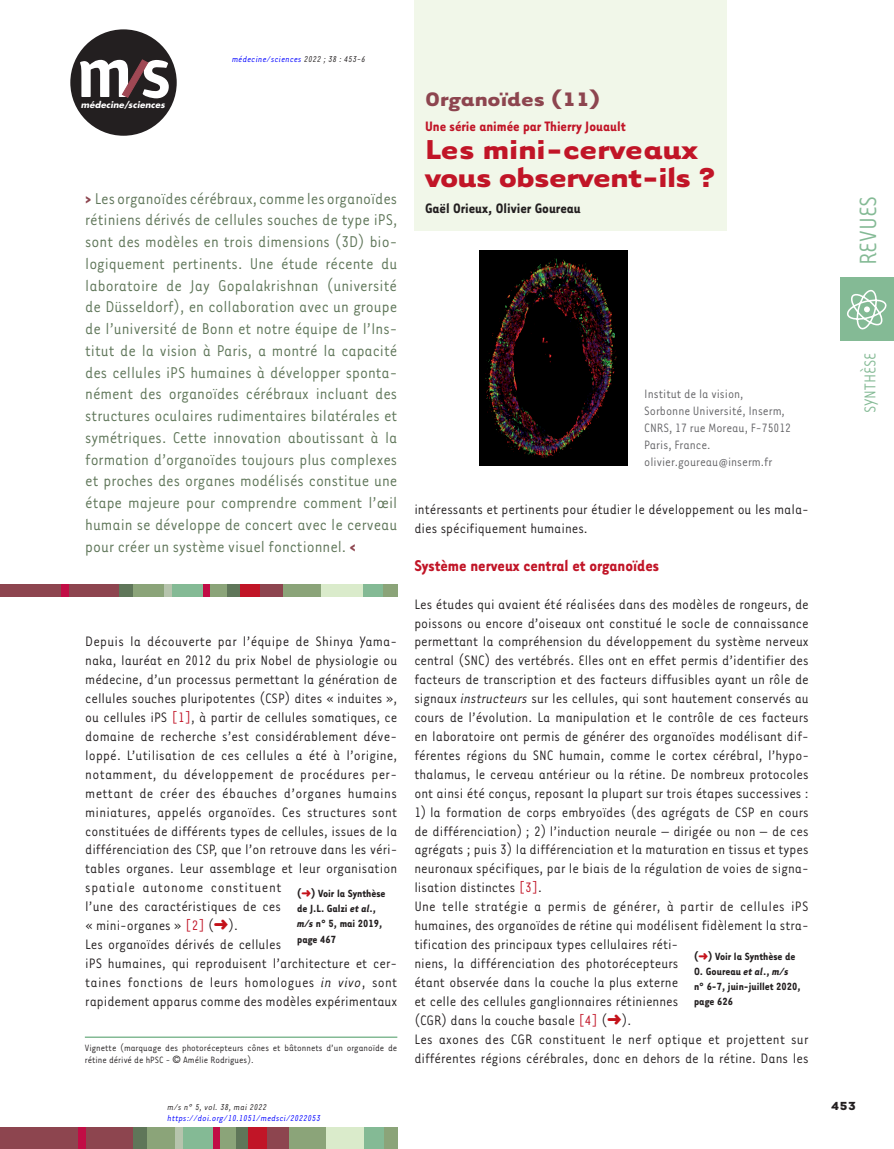
<style>
.page{position:relative;width:894px;height:1149px;background:#fff}
.page>*{position:absolute;margin:0;border:0;box-sizing:border-box;transform-origin:0 0}
.t1{font:700 31.5px/28.2px "Tarzana Wide";letter-spacing:-.02em;color:#c11527}
.t2{font:27px "Tarzana Narrow";color:#84ba95}
.t3{font:700 22.5px "Tarzana Wide";color:#8d454f}
.t4{font:18px/21.8px "Tarzana Narrow";color:#5f7659;text-align:justify}
.t5{font:700 18px "Tarzana Narrow";color:#c11527}
.t6{font:18px "Tarzana Narrow";color:#84ba95}
.t7{font:15.75px/18.9px "Tarzana Narrow";color:#231f20}
.t8{font:700 15.75px "Tarzana Narrow";color:#c11527}
.t9{font:700 15.75px "Tarzana Narrow";color:#231f20}
.t10{font:13.95px/17px "Tarzana Narrow";color:#636366}
.t11{font:700 13.5px "Tarzana Wide";color:#231f20}
.t12{font:700 12px/15px "Tarzana Narrow";color:#231f20}
.t13{font:10.5px/12.6px "Tarzana Narrow";color:#231f20}
.t14{font:italic 9.75px "Tarzana Narrow";letter-spacing:.025em;color:#00f}
.t15{font:italic 9.75px "Tarzana Narrow";letter-spacing:.025em;color:#231f20}
.t16{font:italic 700 8.55px "Futura";letter-spacing:.01em;color:#fff}
.s1{color:#231f20}
.s2{font-weight:700;color:#8d454f}
.s3{font-style:italic}
.s4{color:#c11527}
.s5{color:#c4121a}
.s6{font-family:"Frutiger LT Std";font-stretch:condensed}
</style>
<div class="page">
<div style="left:0;top:1127px;width:134px;height:21px;background:#8d454f"></div>
<div style="left:235px;top:1127px;width:13px;height:21px;background:#5f7659"></div>
<div style="left:78px;top:1127px;width:7px;height:21px;background:#c10d45"></div>
<div style="left:133px;top:1127px;width:22px;height:21px;background:#5f7659"></div>
<div style="left:147px;top:1127px;width:30px;height:21px;background:#8ba479"></div>
<div style="left:175px;top:1127px;width:9px;height:21px;background:#b6c4ad"></div>
<div style="left:183px;top:1127px;width:30px;height:21px;background:#84ba95"></div>
<div style="left:217px;top:1127px;width:19px;height:21px;background:#8ba479"></div>
<div style="left:213px;top:1127px;width:6px;height:21px;background:#c10d45"></div>
<div style="left:248px;top:1127px;width:27px;height:21px;background:#c11527"></div>
<div style="left:287px;top:1127px;width:39px;height:21px;background:#8ba479"></div>
<div style="left:267px;top:1127px;width:21px;height:21px;background:#8d454f"></div>
<div style="left:326px;top:1127px;width:38px;height:21px;background:#daebcb"></div>
<div style="left:364px;top:1127px;width:20px;height:21px;background:#84ba95"></div>
<div style="left:383px;top:1127px;width:14px;height:21px;background:#8ba479"></div>
<div style="left:840px;top:277px;width:53px;height:63px;background:#84ba95"></div>
<svg style="left:847px;top:290px;width:39px;height:39px"></svg>
<div style="left:70px;top:29px;width:107px;height:107px;background:#231f20;border-radius:50%"></div>
<svg style="left:80px;top:60px;width:89px;height:38px"></svg>
<div style="left:414px;top:0;width:312px;height:230px;background:#f1f7e9"></div>
<div style="left:0;top:583px;width:120px;height:13px;background:#8d454f"></div>
<div style="left:119px;top:583px;width:18px;height:13px;background:#5f7659"></div>
<div style="left:226px;top:583px;width:14px;height:13px;background:#5f7659"></div>
<div style="left:133px;top:583px;width:32px;height:13px;background:#8ba479"></div>
<div style="left:169px;top:583px;width:34px;height:13px;background:#84ba95"></div>
<div style="left:362px;top:583px;width:21px;height:13px;background:#84ba95"></div>
<div style="left:207px;top:583px;width:20px;height:13px;background:#8ba479"></div>
<div style="left:382px;top:583px;width:15px;height:13px;background:#8ba479"></div>
<div style="left:281px;top:583px;width:40px;height:13px;background:#8ba479"></div>
<div style="left:321px;top:583px;width:41px;height:13px;background:#daebcb"></div>
<div style="left:164px;top:583px;width:8px;height:13px;background:#b6c4ad"></div>
<div style="left:61px;top:583px;width:7px;height:13px;background:#c10d45"></div>
<div style="left:203px;top:583px;width:6px;height:13px;background:#c10d45"></div>
<div style="left:240px;top:583px;width:29px;height:13px;background:#c11527"></div>
<div style="left:260px;top:583px;width:22px;height:13px;background:#8d454f"></div>
<img style="left:479px;top:250px;width:148px;height:215px">
<hr style="left:85px;top:1036px;width:312px;height:1px;background:#84ba95">
<p class="t14" style="left:232px;top:54px;width:135px">médecine/sciences <span class="s1">2022 ; 38 : 453-6</span></p>
<p class="t16" style="left:81px;top:99px;width:85px">médecine/sciences</p>
<h3 class="t3" style="left:425px;top:84px;width:177px">Organoïdes (11)</h3>
<p class="t8" style="left:425px;top:116px;width:202px">Une série animée par Thierry Jouault</p>
<h1 class="t1" style="left:425px;top:133px;width:291px">Les mini-cerveaux vous observent-ils ?</h1>
<p class="t9" style="left:425px;top:198px;width:157px">Gaël Orieux, Olivier Goureau</p>
<p class="t4" style="left:85px;top:186px;width:313px"><span class="s2">&gt;</span> Les organoïdes cérébraux, comme les organoïdes rétiniens dérivés de cellules souches de type iPS, sont des modèles en trois dimensions (3D) bio&shy;logiquement pertinents. Une étude récente du laboratoire de Jay Gopalakrishnan (université de Düsseldorf), en collaboration avec un groupe de l’université de Bonn et notre équipe de l’Ins&shy;titut de la vision à Paris, a montré la capacité des cellules iPS humaines à développer sponta&shy;nément des organoïdes cérébraux incluant des structures oculaires rudimentaires bilatérales et symétriques. Cette innovation aboutissant à la formation d’organoïdes toujours plus complexes et proches des organes modélisés constitue une étape majeure pour comprendre comment l’œil humain se développe de concert avec le cerveau pour créer un système visuel fonctionnel. <span class="s2">&lt;</span></p>
<p class="t10" style="left:644px;top:384px;width:148px">Institut de la vision,<br>Sorbonne Université, Inserm,<br>CNRS, 17 rue Moreau, F-75012<br>Paris, France. olivier.goureau@inserm.fr</p>
<p class="t7" style="left:414px;top:499px;width:396px">intéressants et pertinents pour étudier le développement ou les mala&shy;dies spécifiquement humaines.</p>
<p class="t5" style="left:414px;top:554px;width:246px">Système nerveux central et organoïdes</p>
<p class="t7" style="left:414px;top:593px;width:396px;text-align:justify">Les études qui avaient été réalisées dans des modèles de rongeurs, de poissons ou encore d’oiseaux ont constitué le socle de connaissance permettant la compréhension du développement du système nerveux central (SNC) des vertébrés. Elles ont en effet permis d’identifier des facteurs de transcription et des facteurs diffusibles ayant un rôle de signaux <span class="s3">instructeurs</span> sur les cellules, qui sont hautement conservés au cours de l’évolution. La manipulation et le contrôle de ces facteurs en laboratoire ont permis de générer des organoïdes modélisant dif&shy;férentes régions du SNC humain, comme le cortex cérébral, l’hypo&shy;thalamus, le cerveau antérieur ou la rétine. De nombreux protocoles ont ainsi été conçus, reposant la plupart sur trois étapes successives :</p>
<p class="t7" style="left:414px;top:801px;width:396px">1) la formation de corps embryoïdes (des agrégats de CSP en cours de différenciation) ; 2) l’induction neurale – dirigée ou non – de ces agrégats ; puis 3) la différenciation et la maturation en tissus et types neuronaux spécifiques, par le biais de la régulation de voies de signa&shy;lisation distinctes <span class="s4">[3]</span>.<br>Une telle stratégie a permis de générer, à partir de cellules iPS humaines, des organoïdes de rétine qui modélisent fidèlement la stra&shy;tification des principaux types cellulaires réti-<br>niens, la différenciation des photorécepteurs<br>étant observée dans la couche la plus externe<br>et celle des cellules ganglionnaires rétiniennes<br>(CGR) dans la couche basale <span class="s4">[4]</span> (<span class="s5">➜</span>).<br>Les axones des CGR constituent le nerf optique et projettent sur différentes régions cérébrales, donc en dehors de la rétine. Dans les</p>
<p class="t7" style="left:85px;top:631px;width:313px">Depuis la découverte par l’équipe de Shinya Yama&shy;naka, lauréat en 2012 du prix Nobel de physiologie ou médecine, d’un processus permettant la génération de cellules souches pluripotentes (CSP) dites « induites », ou cellules iPS <span class="s4">[1]</span>, à partir de cellules somatiques, ce domaine de recherche s’est considérablement déve&shy;loppé. L’utilisation de ces cellules a été à l’origine, notamment, du développement de procédures per&shy;mettant de créer des ébauches d’organes humains miniatures, appelés organoïdes. Ces structures sont constituées de différents types de cellules, issues de la différenciation des CSP, que l’on retrouve dans les véri&shy;tables organes. Leur assemblage et leur organisation spatiale autonome constituent<br>l’une des caractéristiques de ces<br>« mini-organes » <span class="s4">[2]</span> (<span class="s5">➜</span>).<br>Les organoïdes dérivés de cellules<br>iPS humaines, qui reproduisent l’architecture et cer&shy;taines fonctions de leurs homologues <span class="s3">in vivo</span>, sont rapidement apparus comme des modèles expérimentaux</p>
<p class="t12" style="left:297px;top:885px;width:90px">(<span class="s5">➜</span>) Voir la Synthèse de J.L. Galzi <span class="s3">et al</span>., <span class="s3">m/s</span> n° 5, mai 2019, page 467</p>
<p class="t12" style="left:693px;top:947px;width:108px">(<span class="s5">➜</span>) Voir la Synthèse de<br>O. Goureau <span class="s3">et al</span>., <span class="s3">m/s </span>n° 6-7, juin-juillet 2020, page 626</p>
<p class="t13" style="left:85px;top:1040px;width:314px">Vignette (marquage des photorécepteurs cônes et bâtonnets d’un organoïde de rétine dérivé de hPSC - <span class="s6">©</span> Amélie Rodrigues).</p>
<p class="t15" style="left:167px;top:1100px;width:101px">m/s n° 5, vol. 38, mai 2022</p>
<p class="t14" style="left:167px;top:1112px;width:155px">https://doi.org/10.1051/medsci/2022053</p>
<h2 class="t2" style="left:851px;top:265px;width:71px;rotate:-90deg">REVUES</h2>
<p class="t6" style="left:858px;top:413px;width:62px;rotate:-90deg">SYNTHÈSE</p>
<p class="t11" style="left:830px;top:1097px;width:26px">453</p>
</div>
